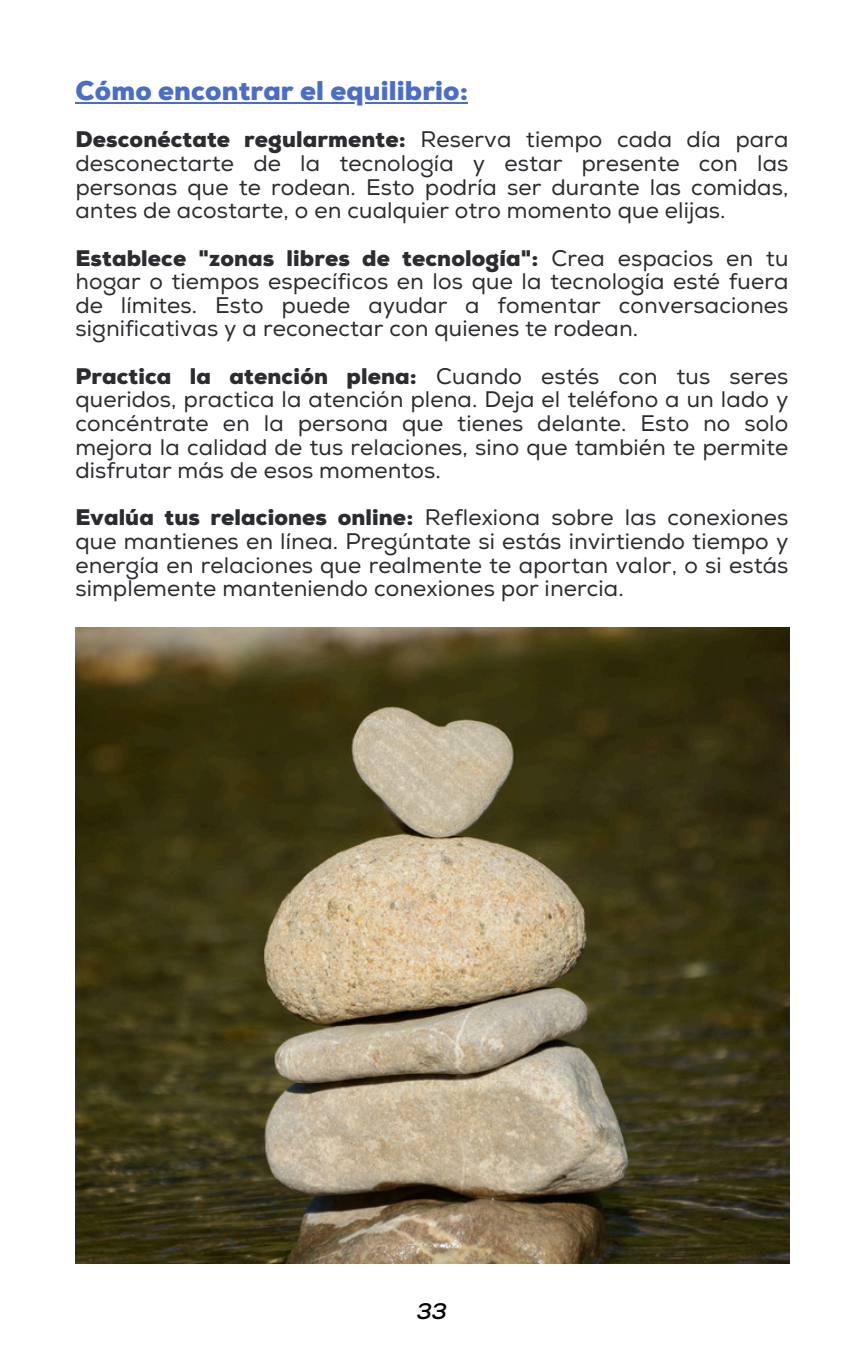
<style>
.page{position:relative;width:864px;height:1350px;background:#fff}
.page>*{position:absolute;margin:0;border:0;box-sizing:border-box;transform-origin:0 0}
.t1{font:900 27px "Nexa";letter-spacing:.005em;color:#4b6dc4}
.t2{font:22.5px/23.6px "Nexa";letter-spacing:.005em;color:#2b2c30;text-align:justify}
.t3{font:italic 700 22.5px "Nexa";color:#000}
.s1{font-weight:900}
</style>
<div class="page">
<img style="left:75px;top:628px;width:714px;height:636px">
<hr style="left:75px;top:102px;width:393px;height:2px;background:#4b6dc4">
<p class="t1" style="left:75px;top:75px;width:394px">Cómo encontrar el equilibrio:</p>
<p class="t2" style="left:75px;top:129px;width:714px"><span class="s1">Desconéctate regularmente:</span> Reserva tiempo cada día para desconectarte de la tecnología y estar presente con las personas que te rodean. Esto podría ser durante las comidas, antes de acostarte, o en cualquier otro momento que elijas.</p>
<p class="t2" style="left:75px;top:247px;width:714px"><span class="s1">Establece "zonas libres de tecnología":</span> Crea espacios en tu hogar o tiempos específicos en los que la tecnología esté fuera de límites. Esto puede ayudar a fomentar conversaciones significativas y a reconectar con quienes te rodean.</p>
<p class="t2" style="left:75px;top:365px;width:714px"><span class="s1">Practica la atención plena:</span> Cuando estés con tus seres queridos, practica la atención plena. Deja el teléfono a un lado y concéntrate en la persona que tienes delante. Esto no solo mejora la calidad de tus relaciones, sino que también te permite disfrutar más de esos momentos.</p>
<p class="t2" style="left:75px;top:507px;width:714px"><span class="s1">Evalúa tus relaciones online:</span> Reflexiona sobre las conexiones que mantienes en línea. Pregúntate si estás invirtiendo tiempo y energía en relaciones que realmente te aportan valor, o si estás simplemente manteniendo conexiones por inercia.</p>
<p class="t3" style="left:417px;top:1298px;width:32px">33</p>
</div>
